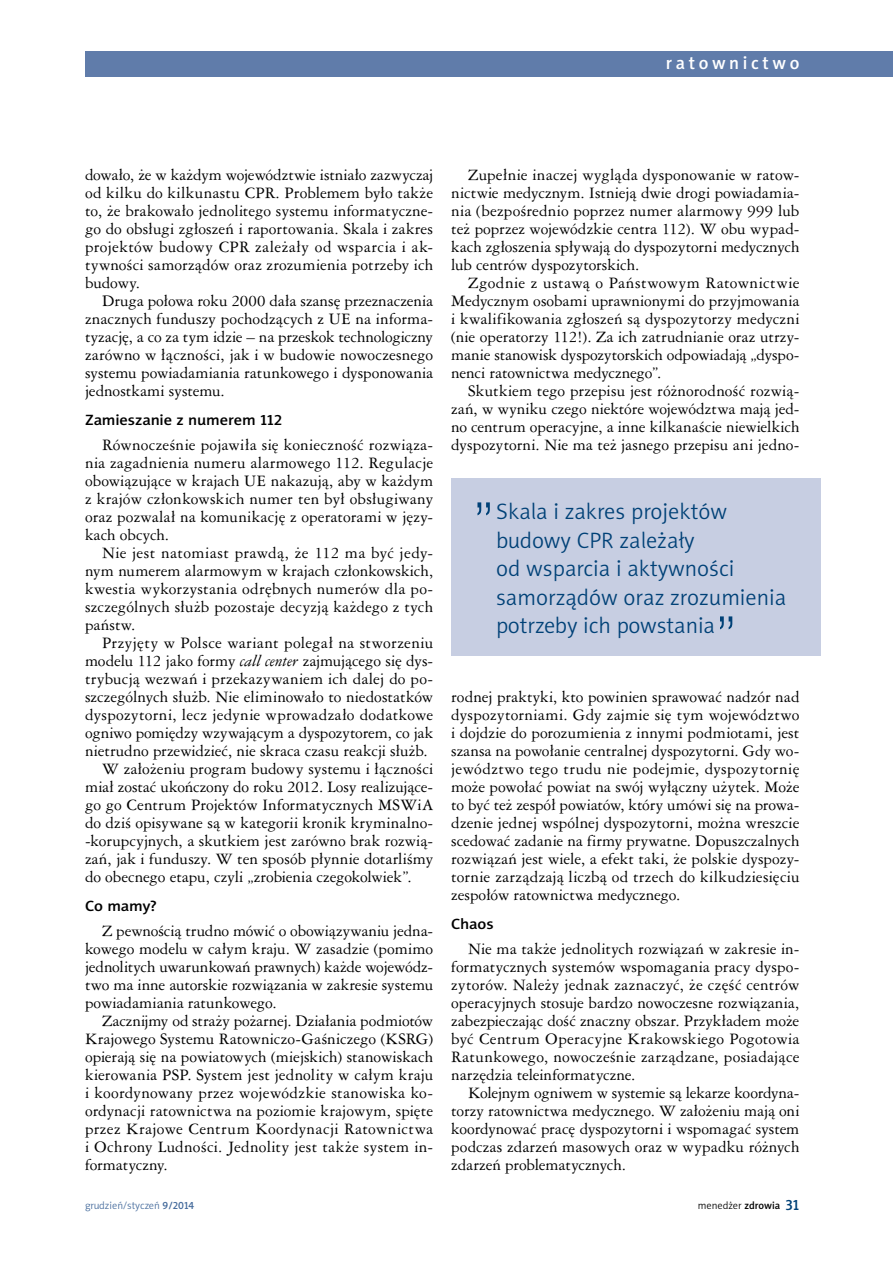
<style>
.page{position:relative;width:893px;height:1263px;background:#fff}
.page>*{position:absolute;margin:0;border:0;box-sizing:border-box;transform-origin:0 0}
.t1{font:52.5px "Swis 721 Lt PL";color:#004177}
.t2{font:22.5px/28.5px "Naomi Sans EFN Light";color:#004177}
.t3{font:18px "Naomi Sans EFN Medium";letter-spacing:.2em;color:#fff}
.t4{font:15px/18px "Ameri Garmnd PL";letter-spacing:.005em;color:#000;text-align:justify}
.t5{font:15px "Ameri Garmnd PL";letter-spacing:.025em;color:#000}
.t6{font:15px "Naomi Sans EFN Medium";letter-spacing:-.01em;color:#000;scale:1.1 1}
.t7{font:10.5px "Naomi Sans EFN Light";color:#456b9c}
.t8{font:10.5px "Naomi Sans EFN Light";color:#000}
.s1{font-style:italic}
.s2{font-family:"Naomi Sans EFN Medium"}
.s3{font-family:"Naomi Sans EFN Medium";font-size:15px;color:#004177}
</style>
<div class="page">
<div style="left:85px;top:51px;width:808px;height:26px;background:#607caa"></div>
<div style="left:451px;top:478px;width:370px;height:178px;background:#c7cee2"></div>
<p class="t3" style="left:666px;top:52px;width:135px">ratownictwo</p>
<p class="t4" style="left:85px;top:165px;width:350px">dowało, że w każdym województwie istniało zazwyczaj od kilku do kilkunastu CPR. Problemem było także to, że brakowało jednolitego systemu informatyczne&shy;go do obsługi zgłoszeń i raportowania. Skala i zakres projektów budowy CPR zależały od wsparcia i ak&shy;tywności samorządów oraz zrozumienia potrzeby ich budowy.</p>
<p class="t4" style="left:85px;top:291px;width:350px;text-indent:17px">Druga połowa roku 2000 dała szansę przeznaczenia znacznych funduszy pochodzących z UE na informa&shy;tyzację, a co za tym idzie – na przeskok technologiczny zarówno w łączności, jak i w budowie nowoczesnego systemu powiadamiania ratunkowego i dysponowania jednostkami systemu.</p>
<p class="t6" style="left:85px;top:411px;width:181px">Zamieszanie z numerem 112</p>
<p class="t4" style="left:85px;top:435px;width:350px;text-indent:17px">Równocześnie pojawiła się konieczność rozwiąza&shy;nia zagadnienia numeru alarmowego 112. Regulacje obowiązujące w krajach UE nakazują, aby w każdym z krajów członkowskich numer ten był obsługiwany oraz pozwalał na komunikację z operatorami w języ&shy;kach obcych.</p>
<p class="t4" style="left:85px;top:543px;width:350px;text-indent:17px">Nie jest natomiast prawdą, że 112 ma być jedy&shy;nym numerem alarmowym w krajach członkowskich, kwestia wykorzystania odrębnych numerów dla po&shy;szczególnych służb pozostaje decyzją każdego z tych państw.</p>
<p class="t5" style="left:102px;top:633px;width:333px">Przyjęty w Polsce wariant polegał na stworzeniu</p>
<p class="t4" style="left:85px;top:651px;width:350px">modelu 112 jako formy <span class="s1">call center</span> zajmującego się dys-</p>
<p class="t4" style="left:85px;top:669px;width:350px">trybucją wezwań i przekazywaniem ich dalej do po-</p>
<p class="t4" style="left:85px;top:687px;width:350px">szczególnych służb. Nie eliminowało to niedostatków</p>
<p class="t4" style="left:85px;top:705px;width:350px">dyspozytorni, lecz jedynie wprowadzało dodatkowe</p>
<p class="t4" style="left:85px;top:723px;width:350px">ogniwo pomiędzy wzywającym a dyspozytorem, co jak</p>
<p class="t4" style="left:85px;top:741px;width:344px">nietrudno przewidzieć, nie skraca czasu reakcji służb.</p>
<p class="t4" style="left:102px;top:759px;width:333px">W założeniu program budowy systemu i łączności</p>
<p class="t4" style="left:85px;top:777px;width:350px">miał zostać ukończony do roku 2012. Losy realizujące-</p>
<p class="t4" style="left:85px;top:795px;width:350px">go go Centrum Projektów Informatycznych MSWiA</p>
<p class="t4" style="left:85px;top:813px;width:350px">do dziś opisywane są w kategorii kronik kryminalno-</p>
<p class="t4" style="left:85px;top:831px;width:350px">-korupcyjnych, a skutkiem jest zarówno brak rozwią-</p>
<p class="t4" style="left:85px;top:849px;width:350px">zań, jak i funduszy. W ten sposób płynnie dotarliśmy</p>
<p class="t4" style="left:85px;top:867px;width:328px">do obecnego etapu, czyli „zrobienia czegokolwiek”.</p>
<p class="t6" style="left:85px;top:897px;width:67px">Co mamy?</p>
<p class="t4" style="left:85px;top:921px;width:350px;text-indent:17px">Z pewnością trudno mówić o obowiązywaniu jedna&shy;kowego modelu w całym kraju. W zasadzie (pomimo jednolitych uwarunkowań prawnych) każde wojewódz&shy;two ma inne autorskie rozwiązania w zakresie systemu powiadamiania ratunkowego.</p>
<p class="t4" style="left:85px;top:1011px;width:350px;text-indent:17px">Zacznijmy od straży pożarnej. Działania podmiotów Krajowego Systemu Ratowniczo-Gaśniczego (KSRG) opierają się na powiatowych (miejskich) stanowiskach kierowania PSP. System jest jednolity w całym kraju i koordynowany przez wojewódzkie stanowiska ko&shy;ordynacji ratownictwa na poziomie krajowym, spięte przez Krajowe Centrum Koordynacji Ratownictwa i Ochrony Ludności. Jednolity jest także system in&shy;formatyczny.</p>
<p class="t4" style="left:451px;top:165px;width:350px;text-indent:17px">Zupełnie inaczej wygląda dysponowanie w ratow&shy;nictwie medycznym. Istnieją dwie drogi powiadamia&shy;nia (bezpośrednio poprzez numer alarmowy 999 lub też poprzez wojewódzkie centra 112). W obu wypad&shy;kach zgłoszenia spływają do dyspozytorni medycznych lub centrów dyspozytorskich.</p>
<p class="t4" style="left:451px;top:273px;width:350px;text-indent:17px">Zgodnie z ustawą o Państwowym Ratownictwie Medycznym osobami uprawnionymi do przyjmowania i kwalifikowania zgłoszeń są dyspozytorzy medyczni (nie operatorzy 112!). Za ich zatrudnianie oraz utrzy&shy;manie stanowisk dyspozytorskich odpowiadają „dyspo&shy;nenci ratownictwa medycznego”.</p>
<p class="t4" style="left:451px;top:381px;width:350px;text-indent:17px">Skutkiem tego przepisu jest różnorodność rozwią&shy;zań, w wyniku czego niektóre województwa mają jed&shy;no centrum operacyjne, a inne kilkanaście niewielkich dyspozytorni. Nie ma też jasnego przepisu ani jedno-</p>
<h1 class="t1" style="left:472px;top:489px;width:24px">”</h1>
<h2 class="t2" style="left:496px;top:497px;width:291px">Skala i zakres projektów budowy CPR zależały<br>od wsparcia i aktywności samorządów oraz zrozumienia potrzeby ich powstania</h2>
<h1 class="t1" style="left:715px;top:603px;width:24px">”</h1>
<p class="t4" style="left:451px;top:687px;width:350px">rodnej praktyki, kto powinien sprawować nadzór nad dyspozytorniami. Gdy zajmie się tym województwo i dojdzie do porozumienia z innymi podmiotami, jest szansa na powołanie centralnej dyspozytorni. Gdy wo&shy;jewództwo tego trudu nie podejmie, dyspozytornię może powołać powiat na swój wyłączny użytek. Może to być też zespół powiatów, który umówi się na prowa&shy;dzenie jednej wspólnej dyspozytorni, można wreszcie scedować zadanie na firmy prywatne. Dopuszczalnych rozwiązań jest wiele, a efekt taki, że polskie dyspozy&shy;tornie zarządzają liczbą od trzech do kilkudziesięciu zespołów ratownictwa medycznego.</p>
<p class="t6" style="left:451px;top:915px;width:40px">Chaos</p>
<p class="t4" style="left:451px;top:939px;width:350px;text-indent:17px">Nie ma także jednolitych rozwiązań w zakresie in&shy;formatycznych systemów wspomagania pracy dyspo&shy;zytorów. Należy jednak zaznaczyć, że część centrów operacyjnych stosuje bardzo nowoczesne rozwiązania, zabezpieczając dość znaczny obszar. Przykładem może być Centrum Operacyjne Krakowskiego Pogotowia Ratunkowego, nowocześnie zarządzane, posiadające narzędzia teleinformatyczne.</p>
<p class="t4" style="left:451px;top:1083px;width:350px;text-indent:17px">Kolejnym ogniwem w systemie są lekarze koordyna&shy;torzy ratownictwa medycznego. W założeniu mają oni koordynować pracę dyspozytorni i wspomagać system podczas zdarzeń masowych oraz w wypadku różnych zdarzeń problematycznych.</p>
<p class="t7" style="left:85px;top:1199px;width:111px">grudzień/styczeń <span class="s2">9/2014</span></p>
<p class="t8" style="left:698px;top:1199px;width:103px">menedżer <span class="s2">zdrowia</span> <span class="s3">31</span></p>
</div>
